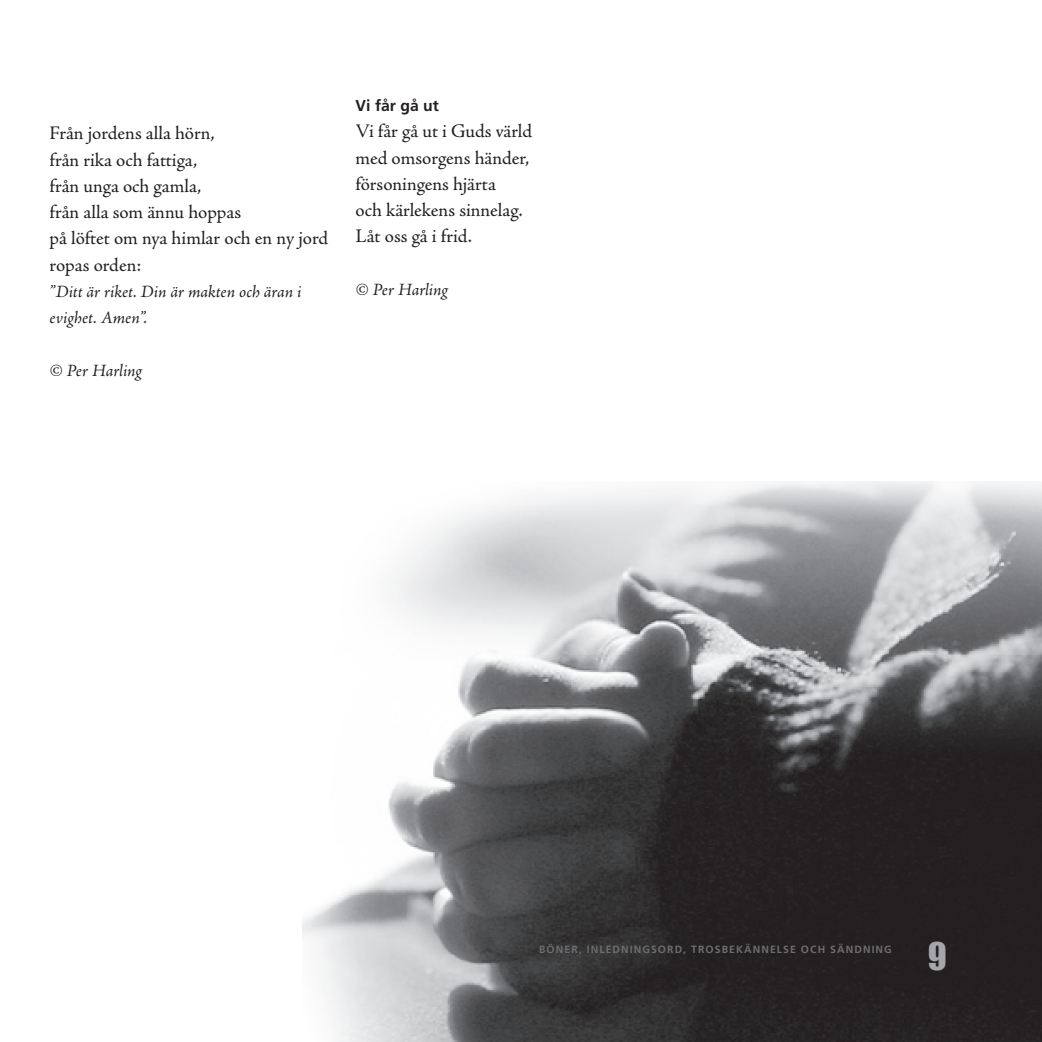
<style>
.page{position:relative;width:1042px;height:1042px;background:#fff}
.page>*{position:absolute;margin:0;border:0;box-sizing:border-box;transform-origin:0 0}
.t1{font:35px "Impact";color:#a5a6aa}
.t2{font:19.25px/26.2px "Adobe Jenson Pro";color:#231f20}
.t3{font:italic 17.5px/26.2px "Adobe Jenson Pro";letter-spacing:-.005em;color:#231f20}
.t4{font:700 15.75px "Frutiger";color:#231f20}
.t5{font:700 10.5px "Frutiger";letter-spacing:.1em;color:#6c6d70}
</style>
<div class="page">
<img style="left:303px;top:481px;width:738px;height:561px">
<p class="t2" style="left:50px;top:121px;width:280px">Från jordens alla hörn,<br>från rika och fattiga,<br>från unga och gamla,<br>från alla som ännu hoppas<br>på löftet om nya himlar och en ny jord ropas orden:</p>
<p class="t3" style="left:50px;top:279px;width:253px">”Ditt är riket. Din är makten och äran i evighet. Amen”.</p>
<p class="t3" style="left:50px;top:358px;width:94px">© Per Harling</p>
<p class="t4" style="left:356px;top:96px;width:85px">Vi får gå ut</p>
<p class="t2" style="left:356px;top:118px;width:178px">Vi får gå ut i Guds värld med omsorgens händer, försoningens hjärta<br>och kärlekens sinnelag.<br>Låt oss gå i frid.</p>
<p class="t3" style="left:356px;top:277px;width:94px">© Per Harling</p>
<p class="t5" style="left:539px;top:943px;width:354px">BÖNER, INLEDNINGSORD, TROSBEKÄNNELSE OCH SÄNDNING</p>
<h1 class="t1" style="left:928px;top:935px;width:20px">9</h1>
</div>
